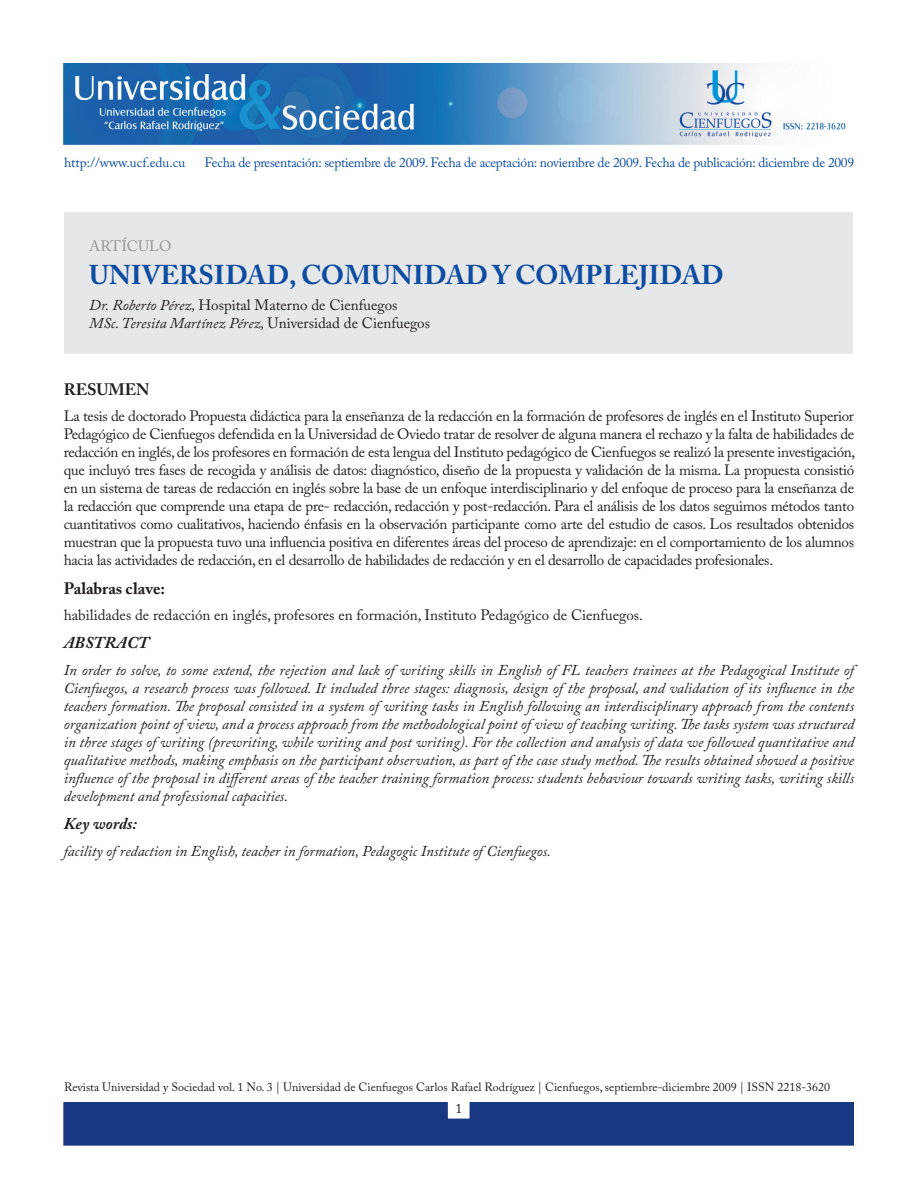
<style>
.page{position:relative;width:918px;height:1188px;background:#fff}
.page>*{position:absolute;margin:0;border:0;box-sizing:border-box;transform-origin:0 0}
.titulo{font:700 27px "Adobe Caslon Pro";color:#0d4da1}
.subtítulos{font:700 16.5px "Adobe Caslon Pro";color:#231f20}
.subtítulos_italica{font:italic 700 16.5px "Adobe Caslon Pro";color:#231f20}
.texto{font:15px/18px "Adobe Caslon Pro";color:#231f20;text-align:justify}
.texto_italica{font:italic 15px/18px "Adobe Caslon Pro";color:#231f20;text-align:justify}
.nombre_de_autor{font:italic 15px "Adobe Caslon Pro";color:#231f20}
.nombre_de_autor-2{font:15px "Adobe Caslon Pro";color:#231f20}
.t1{font:15px "Adobe Caslon Pro";color:#939598}
.t2{font:13.5px "Adobe Caslon Pro";letter-spacing:-.02em;color:#0d4da1}
.t3{font:13.5px "Adobe Caslon Pro";color:#0d4da1}
.t4{font:13.5px "Adobe Caslon Pro";color:#231f20}
.t5{font:12px "Adobe Caslon Pro";color:#231f20}
.s1{font-style:italic}
.s2{font-style:normal}
</style>
<div class="page">
<img style="left:64px;top:64px;width:782px;height:80px">
<div style="left:64px;top:1103px;width:790px;height:42px;background:#183884"></div>
<div style="left:64px;top:213px;width:789px;height:141px;background:#e6e7e9"></div>
<p class="t3" style="left:64px;top:155px;width:123px">http://www.ucf.edu.cu</p>
<p class="t2" style="left:205px;top:155px;width:651px">Fecha de presentación: septiembre de 2009. Fecha de aceptación: noviembre de 2009. Fecha de publicación: diciembre de 2009</p>
<p class="t1" style="left:89px;top:237px;width:84px">ARTÍCULO</p>
<p class="titulo" style="left:89px;top:259px;width:636px">UNIVERSIDAD, COMUNIDAD Y COMPLEJIDAD</p>
<p class="nombre_de_autor-2" style="left:89px;top:296px;width:310px"><span class="s1">Dr. Roberto Pérez,</span> Hospital Materno de Cienfuegos</p>
<p class="nombre_de_autor" style="left:89px;top:314px;width:342px">MSc. Teresita Martínez Pérez, <span class="s2">Universidad de Cienfuegos</span></p>
<p class="subtítulos" style="left:64px;top:379px;width:87px">RESUMEN</p>
<p class="texto" style="left:64px;top:407px;width:793px">La tesis de doctorado Propuesta didáctica para la enseñanza de la redacción en la formación de profesores de inglés en el Instituto Superior Pedagógico de Cienfuegos defendida en la Universidad de Oviedo tratar de resolver de alguna manera el rechazo y la falta de habilidades de redacción en inglés, de los profesores en formación de esta lengua del Instituto pedagógico de Cienfuegos se realizó la presente investigación, que incluyó tres fases de recogida y análisis de datos: diagnóstico, diseño de la propuesta y validación de la misma. La propuesta consistió en un sistema de tareas de redacción en inglés sobre la base de un enfoque interdisciplinario y del enfoque de proceso para la enseñanza de la redacción que comprende una etapa de pre- redacción, redacción y post-redacción. Para el análisis de los datos seguimos métodos tanto cuantitativos como cualitativos, haciendo énfasis en la observación participante como arte del estudio de casos. Los resultados obtenidos muestran que la propuesta tuvo una influencia positiva en diferentes áreas del proceso de aprendizaje: en el comportamiento de los alumnos hacia las actividades de redacción, en el desarrollo de habilidades de redacción y en el desarrollo de capacidades profesionales.</p>
<p class="subtítulos" style="left:64px;top:578px;width:103px">Palabras clave:</p>
<p class="texto" style="left:64px;top:606px;width:581px">habilidades de redacción en inglés, profesores en formación, Instituto Pedagógico de Cienfuegos.</p>
<p class="subtítulos_italica" style="left:64px;top:633px;width:87px">ABSTRACT</p>
<p class="texto_italica" style="left:64px;top:661px;width:792px">In order to solve, to some extend, the rejection and lack of writing skills in English of FL teachers trainees at the Pedagogical Institute of Cienfuegos, a research process was followed. It included three stages: diagnosis, design of the proposal, and validation of its influence in the teachers formation. The proposal consisted in a system of writing tasks in English following an interdisciplinary approach from the contents organization point of view, and a process approach from the methodological point of view of teaching writing. The tasks system was structured in three stages of writing (prewriting, while writing and post writing). For the collection and analysis of data we followed quantitative and qualitative methods, making emphasis on the participant observation, as part of the case study method. The results obtained showed a positive influence of the proposal in different areas of the teacher training formation process: students behaviour towards writing tasks, writing skills development and professional capacities.</p>
<p class="subtítulos_italica" style="left:64px;top:814px;width:75px">Key words:</p>
<p class="texto_italica" style="left:64px;top:842px;width:489px">facility of redaction in English, teacher in formation, Pedagogic Institute of Cienfuegos.</p>
<p class="t5" style="left:64px;top:1079px;width:768px">Revista Universidad y Sociedad vol. 1 No. 3 | Universidad de Cienfuegos Carlos Rafael Rodríguez | Cienfuegos, septiembre-diciembre 2009 | ISSN 2218-3620</p>
<p class="t4" style="left:456px;top:1100px;width:8px">1</p>
</div>
